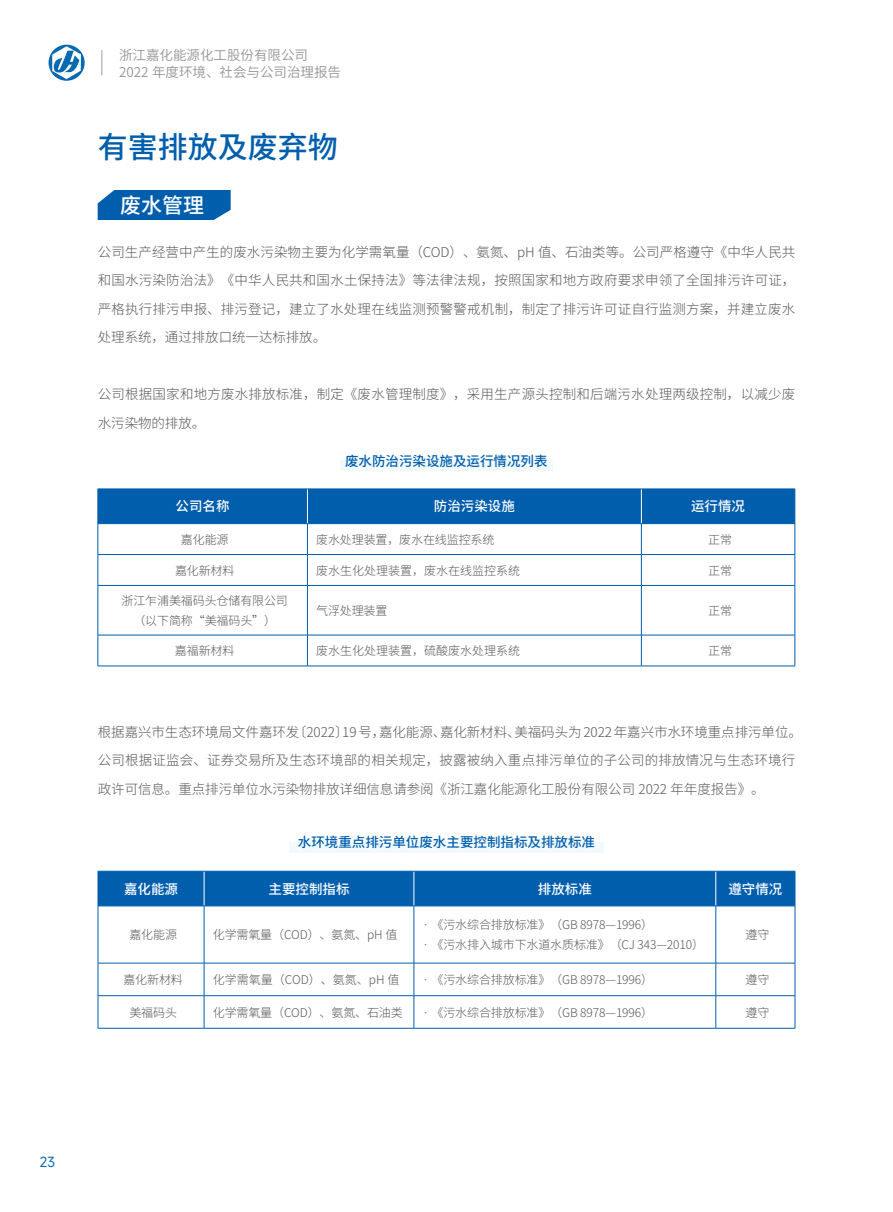
<style>
.page{position:relative;width:893px;height:1212px;background:#fff}
.page>*{position:absolute;margin:0;border:0;box-sizing:border-box;transform-origin:0 0}
.t1{font:500 30px "Source Han Sans CN";color:#005ead}
.t2{font:500 21px "Source Han Sans CN";color:#fff}
.t3{font:300 13.5px/28.5px "Source Han Sans CN";letter-spacing:.015em;color:#595757;text-align:justify}
.t4{font:300 13.5px/28.5px "Source Han Sans CN";letter-spacing:-.005em;color:#595757}
.t5{font:500 13.5px "Source Han Sans CN";color:#005ead}
.t6{font:13.5px/16.2px "Source Han Sans CN";color:#969697}
.t7{font:500 13.5px "Source Han Sans CN";color:#fff}
.t8{font:13.5px "Mi Sans";color:#076ab1}
.t9{font:300 12px/19.5px "Source Han Sans CN";letter-spacing:-.01em;color:#595757}
</style>
<div class="page">
<svg style="left:49px;top:45px;width:36px;height:36px"></svg>
<svg style="left:102px;top:50px;width:1px;height:25px"></svg>
<div style="left:289px;top:842px;width:315px;height:10px;background:#f3fafe"></div>
<div style="left:99px;top:872px;width:696px;height:34px;background:#005ead"></div>
<hr style="left:98px;top:906px;width:1px;height:57px;background:#005ead">
<hr style="left:204px;top:906px;width:1px;height:57px;background:#005ead">
<hr style="left:414px;top:906px;width:1px;height:57px;background:#005ead">
<hr style="left:715px;top:906px;width:1px;height:57px;background:#005ead">
<hr style="left:795px;top:906px;width:1px;height:57px;background:#005ead">
<hr style="left:98px;top:963px;width:106px;height:1px;background:#005ead">
<hr style="left:98px;top:963px;width:1px;height:32px;background:#005ead">
<hr style="left:204px;top:963px;width:210px;height:1px;background:#005ead">
<hr style="left:204px;top:963px;width:1px;height:32px;background:#005ead">
<hr style="left:414px;top:963px;width:302px;height:1px;background:#005ead">
<hr style="left:414px;top:963px;width:1px;height:32px;background:#005ead">
<hr style="left:716px;top:963px;width:79px;height:1px;background:#005ead">
<hr style="left:715px;top:963px;width:1px;height:32px;background:#005ead">
<hr style="left:795px;top:963px;width:1px;height:32px;background:#005ead">
<hr style="left:98px;top:995px;width:106px;height:1px;background:#005ead">
<hr style="left:98px;top:996px;width:1px;height:32px;background:#005ead">
<hr style="left:204px;top:995px;width:210px;height:1px;background:#005ead">
<hr style="left:204px;top:996px;width:1px;height:32px;background:#005ead">
<hr style="left:414px;top:995px;width:302px;height:1px;background:#005ead">
<hr style="left:414px;top:996px;width:1px;height:32px;background:#005ead">
<hr style="left:716px;top:995px;width:79px;height:1px;background:#005ead">
<hr style="left:715px;top:996px;width:1px;height:32px;background:#005ead">
<hr style="left:795px;top:996px;width:1px;height:32px;background:#005ead">
<hr style="left:98px;top:1028px;width:106px;height:1px;background:#005ead">
<hr style="left:204px;top:1028px;width:210px;height:1px;background:#005ead">
<hr style="left:414px;top:1028px;width:302px;height:1px;background:#005ead">
<hr style="left:716px;top:1028px;width:79px;height:1px;background:#005ead">
<hr style="left:204px;top:871px;width:1px;height:35px;background:#fff">
<hr style="left:414px;top:871px;width:1px;height:35px;background:#fff">
<hr style="left:715px;top:871px;width:1px;height:35px;background:#fff">
<hr style="left:98px;top:871px;width:106px;height:1px;background:#005ead">
<hr style="left:98px;top:871px;width:1px;height:35px;background:#005ead">
<hr style="left:204px;top:871px;width:210px;height:1px;background:#005ead">
<hr style="left:414px;top:871px;width:302px;height:1px;background:#005ead">
<hr style="left:716px;top:871px;width:79px;height:1px;background:#005ead">
<hr style="left:795px;top:871px;width:1px;height:35px;background:#005ead">
<hr style="left:98px;top:906px;width:106px;height:1px;background:#005ead">
<hr style="left:204px;top:906px;width:210px;height:1px;background:#005ead">
<hr style="left:414px;top:906px;width:302px;height:1px;background:#005ead">
<hr style="left:716px;top:906px;width:79px;height:1px;background:#005ead">
<div style="left:340px;top:460px;width:213px;height:11px;background:#f3fafe"></div>
<div style="left:99px;top:490px;width:696px;height:33px;background:#005ead"></div>
<hr style="left:98px;top:524px;width:1px;height:30px;background:#005ead">
<hr style="left:307px;top:524px;width:1px;height:30px;background:#005ead">
<hr style="left:641px;top:524px;width:1px;height:30px;background:#005ead">
<hr style="left:795px;top:524px;width:1px;height:30px;background:#005ead">
<hr style="left:98px;top:554px;width:209px;height:1px;background:#005ead">
<hr style="left:98px;top:555px;width:1px;height:30px;background:#005ead">
<hr style="left:307px;top:554px;width:334px;height:1px;background:#005ead">
<hr style="left:307px;top:555px;width:1px;height:30px;background:#005ead">
<hr style="left:641px;top:554px;width:154px;height:1px;background:#005ead">
<hr style="left:641px;top:555px;width:1px;height:30px;background:#005ead">
<hr style="left:795px;top:555px;width:1px;height:30px;background:#005ead">
<hr style="left:98px;top:585px;width:209px;height:1px;background:#005ead">
<hr style="left:98px;top:586px;width:1px;height:49px;background:#005ead">
<hr style="left:307px;top:585px;width:334px;height:1px;background:#005ead">
<hr style="left:307px;top:586px;width:1px;height:49px;background:#005ead">
<hr style="left:641px;top:585px;width:154px;height:1px;background:#005ead">
<hr style="left:641px;top:586px;width:1px;height:49px;background:#005ead">
<hr style="left:795px;top:586px;width:1px;height:49px;background:#005ead">
<hr style="left:98px;top:635px;width:209px;height:1px;background:#005ead">
<hr style="left:98px;top:635px;width:1px;height:31px;background:#005ead">
<hr style="left:307px;top:635px;width:334px;height:1px;background:#005ead">
<hr style="left:307px;top:635px;width:1px;height:31px;background:#005ead">
<hr style="left:641px;top:635px;width:154px;height:1px;background:#005ead">
<hr style="left:641px;top:635px;width:1px;height:31px;background:#005ead">
<hr style="left:795px;top:635px;width:1px;height:31px;background:#005ead">
<hr style="left:98px;top:666px;width:209px;height:1px;background:#005ead">
<hr style="left:307px;top:666px;width:334px;height:1px;background:#005ead">
<hr style="left:641px;top:666px;width:154px;height:1px;background:#005ead">
<hr style="left:307px;top:489px;width:1px;height:34px;background:#fff">
<hr style="left:641px;top:489px;width:1px;height:34px;background:#fff">
<hr style="left:98px;top:489px;width:209px;height:1px;background:#005ead">
<hr style="left:98px;top:489px;width:1px;height:34px;background:#005ead">
<hr style="left:307px;top:489px;width:334px;height:1px;background:#005ead">
<hr style="left:641px;top:489px;width:154px;height:1px;background:#005ead">
<hr style="left:795px;top:489px;width:1px;height:34px;background:#005ead">
<hr style="left:98px;top:523px;width:209px;height:1px;background:#005ead">
<hr style="left:307px;top:523px;width:334px;height:1px;background:#005ead">
<hr style="left:641px;top:523px;width:154px;height:1px;background:#005ead">
<div style="left:98px;top:190px;width:133px;height:30px;background:#005ead"></div>
<p class="t6" style="left:119px;top:48px;width:224px">浙江嘉化能源化工股份有限公司<br>2022 年度环境、社会与公司治理报告</p>
<h1 class="t1" style="left:98px;top:130px;width:242px">有害排放及废弃物</h1>
<h2 class="t2" style="left:120px;top:193px;width:85px">废水管理</h2>
<p class="t3" style="left:98px;top:238px;width:699px">公司生产经营中产生的废水污染物主要为化学需氧量（COD）、氨氮、pH 值、石油类等。公司严格遵守《中华人民共和国水污染防治法》《中华人民共和国水土保持法》等法律法规，按照国家和地方政府要求申领了全国排污许可证，严格执行排污申报、排污登记，建立了水处理在线监测预警警戒机制，制定了排污许可证自行监测方案，并建立废水处理系统，通过排放口统一达标排放。</p>
<p class="t3" style="left:98px;top:380px;width:699px">公司根据国家和地方废水排放标准，制定《废水管理制度》，采用生产源头控制和后端污水处理两级控制，以减少废水污染物的排放。</p>
<p class="t5" style="left:345px;top:453px;width:204px">废水防治污染设施及运行情况列表</p>
<p class="t7" style="left:176px;top:499px;width:55px">公司名称</p>
<p class="t7" style="left:434px;top:499px;width:82px">防治污染设施</p>
<p class="t7" style="left:691px;top:499px;width:55px">运行情况</p>
<p class="t9" style="left:181px;top:530px;width:49px">嘉化能源</p>
<p class="t9" style="left:316px;top:530px;width:180px">废水处理装置，废水在线监控系统</p>
<p class="t9" style="left:708px;top:530px;width:25px">正常</p>
<p class="t9" style="left:175px;top:561px;width:61px">嘉化新材料</p>
<p class="t9" style="left:316px;top:561px;width:205px">废水生化处理装置，废水在线监控系统</p>
<p class="t9" style="left:708px;top:561px;width:25px">正常</p>
<p class="t9" style="left:122px;top:591px;width:168px;text-align:center">浙江乍浦美福码头仓储有限公司（以下简称“美福码头”）</p>
<p class="t9" style="left:316px;top:601px;width:73px">气浮处理装置</p>
<p class="t9" style="left:708px;top:601px;width:25px">正常</p>
<p class="t9" style="left:175px;top:641px;width:61px">嘉福新材料</p>
<p class="t9" style="left:316px;top:641px;width:205px">废水生化处理装置，硫酸废水处理系统</p>
<p class="t9" style="left:708px;top:641px;width:25px">正常</p>
<p class="t4" style="left:98px;top:718px;width:706px">根据嘉兴市生态环境局文件嘉环发〔2022〕19 号，嘉化能源、嘉化新材料、美福码头为 2022 年嘉兴市水环境重点排污单位。公司根据证监会、证券交易所及生态环境部的相关规定，披露被纳入重点排污单位的子公司的排放情况与生态环境行政许可信息。重点排污单位水污染物排放详细信息请参阅《浙江嘉化能源化工股份有限公司 2022 年年度报告》。</p>
<p class="t5" style="left:298px;top:834px;width:299px">水环境重点排污单位废水主要控制指标及排放标准</p>
<p class="t7" style="left:124px;top:881px;width:55px">嘉化能源</p>
<p class="t7" style="left:268px;top:881px;width:82px">主要控制指标</p>
<p class="t7" style="left:538px;top:881px;width:55px">排放标准</p>
<p class="t7" style="left:728px;top:881px;width:55px">遵守情况</p>
<p class="t9" style="left:129px;top:925px;width:49px">嘉化能源</p>
<p class="t9" style="left:213px;top:925px;width:186px">化学需氧量（COD）、氨氮、pH 值</p>
<p class="t9" style="left:423px;top:915px;width:283px">· 《污水综合排放标准》（GB 8978—1996）<br>· 《污水排入城市下水道水质标准》（CJ 343—2010）</p>
<p class="t9" style="left:746px;top:925px;width:25px">遵守</p>
<p class="t9" style="left:123px;top:970px;width:61px">嘉化新材料</p>
<p class="t9" style="left:213px;top:970px;width:188px">化学需氧量（COD）、氨氮、pH 值</p>
<p class="t9" style="left:423px;top:970px;width:232px">· 《污水综合排放标准》（GB 8978—1996）</p>
<p class="t9" style="left:746px;top:970px;width:25px">遵守</p>
<p class="t9" style="left:129px;top:1002px;width:49px">美福码头</p>
<p class="t9" style="left:213px;top:1002px;width:192px">化学需氧量（COD）、氨氮、石油类</p>
<p class="t9" style="left:423px;top:1002px;width:232px">· 《污水综合排放标准》（GB 8978—1996）</p>
<p class="t9" style="left:746px;top:1002px;width:25px">遵守</p>
<p class="t8" style="left:40px;top:1153px;width:17px">23</p>
</div>
